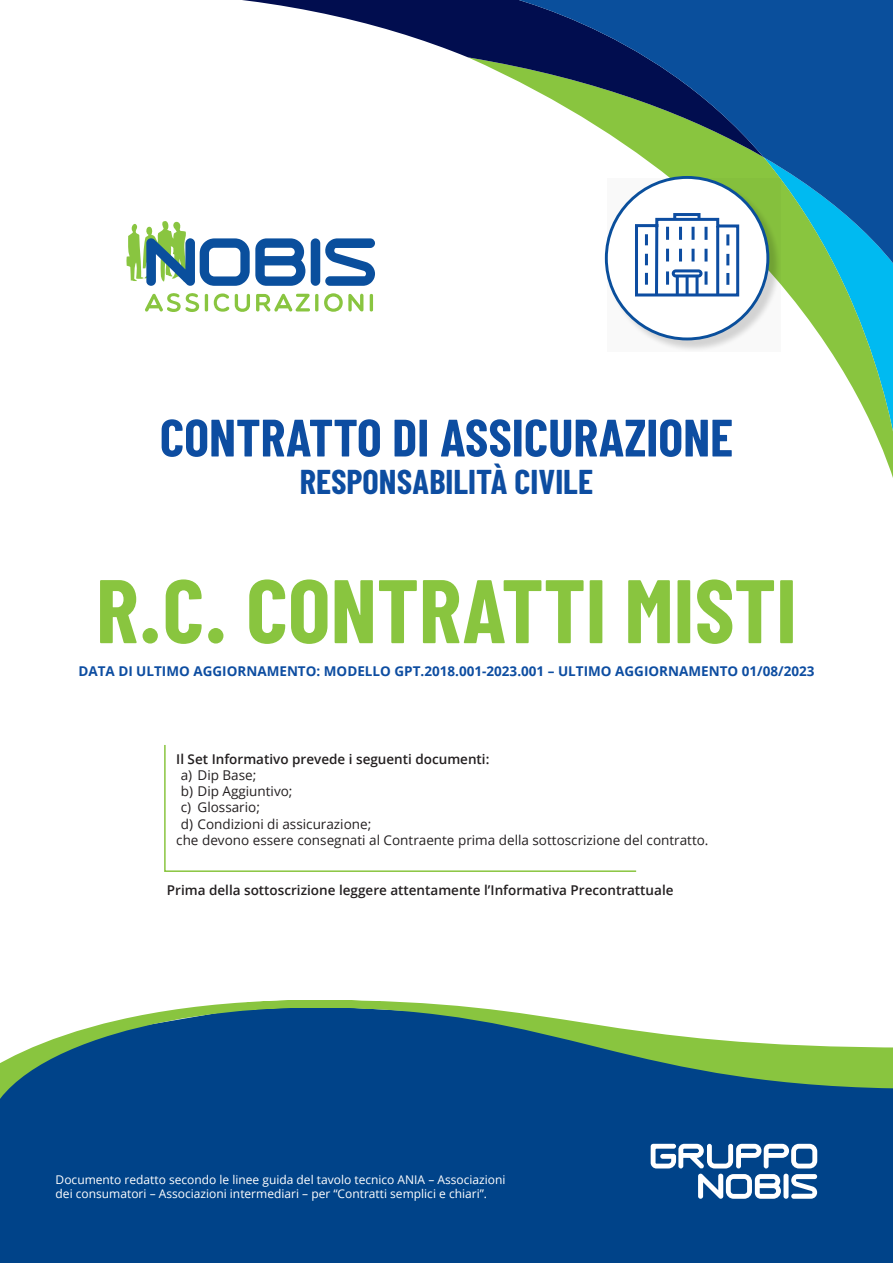
<style>
.page{position:relative;width:893px;height:1263px;background:#fff}
.page>*{position:absolute;margin:0;border:0;box-sizing:border-box;transform-origin:0 0}
.t1{font:700 90px "Barlow Condensed";color:#89c53f}
.t2{font:700 52.5px "Barlow Condensed";color:#0d4da1}
.t3{font:700 34.5px "Barlow Condensed";color:#0d4da1}
.t4{font:13.5px "Open Sans";color:#231f20}
.t5{font:600 13.5px "Open Sans";color:#231f20}
.t6{font:700 13.5px "Open Sans";color:#0d4da1}
.t7{font:12px/14.4px "Open Sans";color:#fff}
</style>
<div class="page">
<svg style="left:606px;top:275px;width:287px;height:203px"></svg>
<svg style="left:242px;top:0;width:244px;height:66px"></svg>
<svg style="left:486px;top:0;width:407px;height:275px"></svg>
<div style="left:0;top:1215px;width:893px;height:48px;background:#004389"></div>
<svg style="left:0;top:1000px;width:893px;height:215px;background:#2b6590"></svg>
<svg style="left:164px;top:745px;width:473px;height:127px"></svg>
<svg style="left:145px;top:293px;width:228px;height:19px"></svg>
<svg style="left:126px;top:221px;width:249px;height:65px"></svg>
<svg style="left:607px;top:178px;width:174px;height:174px;fill:#f3f4f4"></svg>
<div style="left:606px;top:177px;width:162px;height:162px;background:#fff;border-radius:50%"></div>
<div style="left:605px;top:176px;width:164px;height:164px;border:3px solid #0a4f9c;border-radius:50%"></div>
<svg style="left:635px;top:213px;width:105px;height:84px"></svg>
<hr style="left:676px;top:276px;width:3px;height:19px;background:#0d4da1">
<hr style="left:686px;top:275px;width:3px;height:19px;background:#0d4da1">
<svg style="left:695px;top:277px;width:4px;height:17px"></svg>
<div style="left:672px;top:269px;width:30px;height:8px;border:3px solid #0d4da1;border-radius:3px"></div>
<p class="t2" style="left:160px;top:405px;width:575px">CONTRATTO DI ASSICURAZIONE</p>
<p class="t3" style="left:300px;top:460px;width:295px">RESPONSABILITÀ CIVILE</p>
<p class="t1" style="left:96px;top:555px;width:702px">R.C. CONTRATTI MISTI</p>
<p class="t6" style="left:78px;top:662px;width:738px">DATA DI ULTIMO AGGIORNAMENTO: MODELLO GPT.2018.001-2023.001 – ULTIMO AGGIORNAMENTO 01/08/2023</p>
<p class="t5" style="left:176px;top:750px;width:315px">Il Set Informativo prevede i seguenti documenti:</p>
<p class="t4" style="left:181px;top:766px;width:77px">a) Dip Base;</p>
<p class="t4" style="left:181px;top:782px;width:113px">b) Dip Aggiuntivo;</p>
<p class="t4" style="left:181px;top:798px;width:81px">c) Glossario;</p>
<p class="t4" style="left:181px;top:814px;width:192px">d) Condizioni di assicurazione;</p>
<p class="t4" style="left:176px;top:831px;width:534px">che devono essere consegnati al Contraente prima della sottoscrizione del contratto.</p>
<p class="t5" style="left:167px;top:881px;width:508px">Prima della sottoscrizione leggere attentamente l’Informativa Precontrattuale</p>
<p class="t7" style="left:56px;top:1172px;width:451px">Documento redatto secondo le linee guida del tavolo tecnico ANIA – Associazioni dei consumatori – Associazioni intermediari – per “Contratti semplici e chiari”.</p>
</div>
